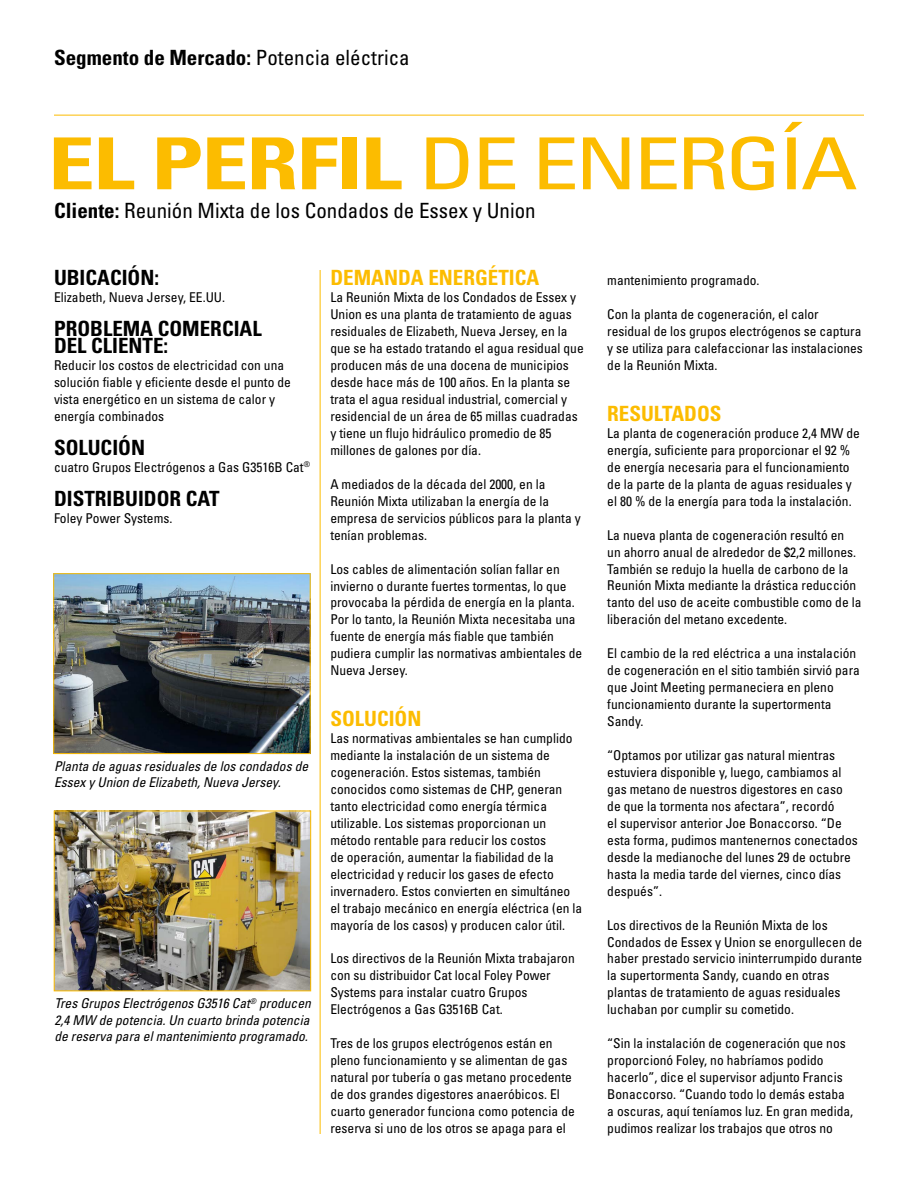
<style>
.page{position:relative;width:918px;height:1188px;background:#fff}
.page>*{position:absolute;margin:0;border:0;box-sizing:border-box;transform-origin:0 0}
.t1{font:condensed 71.7px "Univers LT Std";letter-spacing:-.04em;color:#fcbc00;scale:1.3 1}
.t2{font:700 condensed 21px/17px "Univers LT Std";color:#000}
.t3{font:condensed 21px "Univers LT Std";color:#000}
.t4{font:700 condensed 21px "Univers LT Std";color:#fcbc00}
.t5{font:condensed 13.5px/17px "Univers LT Std";color:#000}
.t6{font:italic condensed 13.5px/16.5px "Univers";color:#000}
.s1{font-weight:400}
.s2{font-weight:700}
</style>
<div class="page">
<img style="left:56px;top:575px;width:252px;height:177px">
<div style="left:54px;top:573px;width:256px;height:181px;border:1px solid #fcbc00"></div>
<hr style="left:320px;top:270px;width:1px;height:864px;background:#fcbc00">
<hr style="left:54px;top:115px;width:810px;height:1px;background:#fcbc00">
<img style="left:56px;top:813px;width:253px;height:176px">
<div style="left:54px;top:811px;width:257px;height:180px;border:1px solid #fcbc00"></div>
<h2 class="t2" style="left:54px;top:49px;width:357px">Segmento de Mercado: <span class="s1">Potencia eléctrica</span></h2>
<h1 class="t1" style="left:48px;top:118px;width:625px"><span class="s2">EL PERFIL</span> DE ENERGÍA</h1>
<h2 class="t3" style="left:54px;top:197px;width:483px"><span class="s2">Cliente:</span> Reunión Mixta de los Condados de Essex y Union</h2>
<h2 class="t2" style="left:54px;top:269px;width:107px">UBICACIÓN:</h2>
<p class="t5" style="left:54px;top:289px;width:173px">Elizabeth, Nueva Jersey, EE.UU.</p>
<h2 class="t2" style="left:54px;top:320px;width:209px">PROBLEMA COMERCIAL<br>DEL CLIENTE:</h2>
<p class="t5" style="left:54px;top:357px;width:238px">Reducir los costos de electricidad con una solución fiable y eficiente desde el punto de vista energético en un sistema de calor y energía combinados</p>
<h2 class="t2" style="left:54px;top:439px;width:93px">SOLUCIÓN</h2>
<p class="t5" style="left:54px;top:458px;width:257px">cuatro Grupos Electrógenos a Gas G3516B Cat<sup>®</sup></p>
<h2 class="t2" style="left:54px;top:490px;width:167px">DISTRIBUIDOR CAT</h2>
<p class="t5" style="left:54px;top:509px;width:120px">Foley Power Systems.</p>
<p class="t6" style="left:54px;top:758px;width:256px">Planta de aguas residuales de los condados de<br>Essex y Union de Elizabeth, Nueva Jersey.</p>
<p class="t6" style="left:54px;top:995px;width:258px;text-align:justify">Tres Grupos Electrógenos G3516 Cat<sup>®</sup> producen 2,4 MW de potencia. Un cuarto brinda potencia de reserva para el mantenimiento programado.</p>
<h2 class="t4" style="left:330px;top:265px;width:210px">DEMANDA ENERGÉTICA</h2>
<p class="t5" style="left:330px;top:289px;width:255px">La Reunión Mixta de los Condados de Essex y Union es una planta de tratamiento de aguas residuales de Elizabeth, Nueva Jersey, en la que se ha estado tratando el agua residual que producen más de una docena de municipios desde hace más de 100 años. En la planta se trata el agua residual industrial, comercial y residencial de un área de 65 millas cuadradas y tiene un flujo hidráulico promedio de 85 millones de galones por día.</p>
<p class="t5" style="left:330px;top:475px;width:252px">A mediados de la década del 2000, en la Reunión Mixta utilizaban la energía de la empresa de servicios públicos para la planta y tenían problemas.</p>
<p class="t5" style="left:330px;top:560px;width:253px">Los cables de alimentación solían fallar en invierno o durante fuertes tormentas, lo que provocaba la pérdida de energía en la planta.<br>Por lo tanto, la Reunión Mixta necesitaba una fuente de energía más fiable que también pudiera cumplir las normativas ambientales de Nueva Jersey.</p>
<h2 class="t4" style="left:330px;top:706px;width:93px">SOLUCIÓN</h2>
<p class="t5" style="left:330px;top:730px;width:253px">Las normativas ambientales se han cumplido mediante la instalación de un sistema de cogeneración. Estos sistemas, también conocidos como sistemas de CHP, generan tanto electricidad como energía térmica utilizable. Los sistemas proporcionan un método rentable para reducir los costos<br>de operación, aumentar la fiabilidad de la electricidad y reducir los gases de efecto invernadero. Estos convierten en simultáneo el trabajo mecánico en energía eléctrica (en la mayoría de los casos) y producen calor útil.</p>
<p class="t5" style="left:330px;top:950px;width:246px">Los directivos de la Reunión Mixta trabajaron con su distribuidor Cat local Foley Power Systems para instalar cuatro Grupos Electrógenos a Gas G3516B Cat.</p>
<p class="t5" style="left:330px;top:1035px;width:246px">Tres de los grupos electrógenos están en pleno funcionamiento y se alimentan de gas natural por tubería o gas metano procedente de dos grandes digestores anaeróbicos. El cuarto generador funciona como potencia de reserva si uno de los otros se apaga para el</p>
<p class="t5" style="left:607px;top:272px;width:154px">mantenimiento programado.</p>
<p class="t5" style="left:607px;top:306px;width:257px">Con la planta de cogeneración, el calor residual de los grupos electrógenos se captura y se utiliza para calefaccionar las instalaciones de la Reunión Mixta.</p>
<h2 class="t4" style="left:607px;top:401px;width:116px">RESULTADOS</h2>
<p class="t5" style="left:607px;top:424px;width:254px">La planta de cogeneración produce 2,4 MW de energía, suficiente para proporcionar el 92 % de energía necesaria para el funcionamiento de la parte de la planta de aguas residuales y el 80 % de la energía para toda la instalación.</p>
<p class="t5" style="left:607px;top:526px;width:256px">La nueva planta de cogeneración resultó en<br>un ahorro anual de alrededor de $2,2 millones.<br>También se redujo la huella de carbono de la Reunión Mixta mediante la drástica reducción tanto del uso de aceite combustible como de la liberación del metano excedente.</p>
<p class="t5" style="left:607px;top:645px;width:254px">El cambio de la red eléctrica a una instalación de cogeneración en el sitio también sirvió para que Joint Meeting permaneciera en pleno funcionamiento durante la supertormenta Sandy.</p>
<p class="t5" style="left:607px;top:747px;width:252px">“Optamos por utilizar gas natural mientras estuviera disponible y, luego, cambiamos al gas metano de nuestros digestores en caso de que la tormenta nos afectara”, recordó<br>el supervisor anterior Joe Bonaccorso. “De esta forma, pudimos mantenernos conectados desde la medianoche del lunes 29 de octubre hasta la media tarde del viernes, cinco días después”.</p>
<p class="t5" style="left:607px;top:916px;width:256px">Los directivos de la Reunión Mixta de los Condados de Essex y Union se enorgullecen de haber prestado servicio ininterrumpido durante la supertormenta Sandy, cuando en otras plantas de tratamiento de aguas residuales luchaban por cumplir su cometido.</p>
<p class="t5" style="left:607px;top:1035px;width:247px">“Sin la instalación de cogeneración que nos proporcionó Foley, no habríamos podido hacerlo”, dice el supervisor adjunto Francis Bonaccorso. “Cuando todo lo demás estaba a oscuras, aquí teníamos luz. En gran medida, pudimos realizar los trabajos que otros no</p>
</div>
